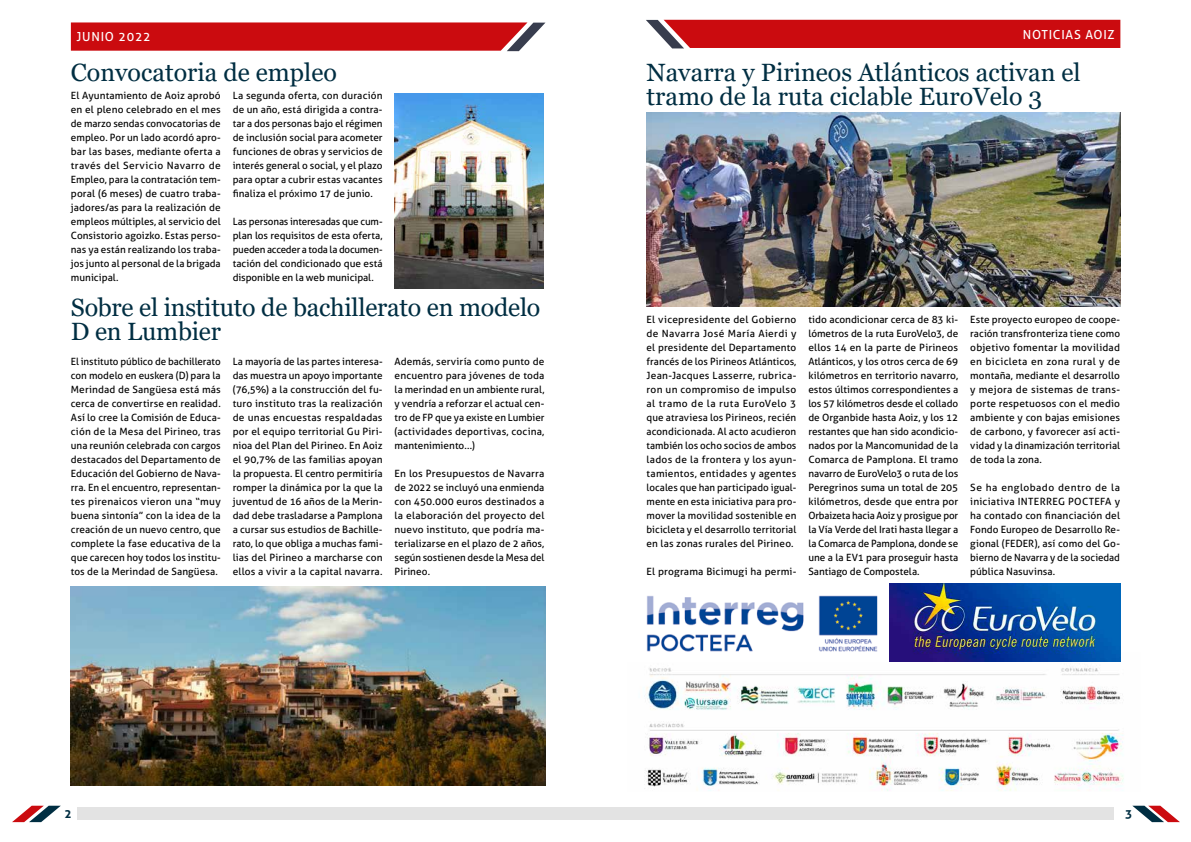
<style>
.page{position:relative;width:1191px;height:842px;background:#fff}
.page>*{position:absolute;margin:0;border:0;box-sizing:border-box;transform-origin:0 0}
.t1{font:25px/24px "Georgia";color:#002e42}
.t2{font:12.5px "Aller";letter-spacing:.06em;color:#fff}
.t3{font:700 12px "Aller";color:#002e42}
.t4{font:10px/14px "Aller";letter-spacing:.005em;color:#000;text-align:justify}
</style>
<div class="page">
<div style="left:77px;top:807px;width:518px;height:13px;background:#e3e3e3"></div>
<div style="left:595px;top:807px;width:519px;height:13px;background:#e3e3e3"></div>
<svg style="left:1132px;top:806px;width:48px;height:16px"></svg>
<svg style="left:12px;top:806px;width:49px;height:16px"></svg>
<svg style="left:71px;top:22px;width:475px;height:29px;background:#ca1c20"></svg>
<div style="left:646px;top:20px;width:474px;height:28px;background:#cb0b0f"></div>
<img style="left:646px;top:652px;width:478px;height:139px">
<img style="left:646px;top:595px;width:243px;height:66px">
<img style="left:889px;top:583px;width:231px;height:78px">
<img style="left:71px;top:587px;width:474px;height:198px">
<img style="left:646px;top:113px;width:474px;height:193px">
<img style="left:394px;top:94px;width:149px;height:194px">
<p class="t2" style="left:77px;top:29px;width:76px">JUNIO 2022</p>
<p class="t2" style="left:1022px;top:27px;width:93px">NOTICIAS AOIZ</p>
<h1 class="t1" style="left:646px;top:61px;width:436px">Navarra y Pirineos Atlánticos activan el</h1>
<h1 class="t1" style="left:71px;top:61px;width:267px">Convocatoria de empleo</h1>
<p class="t4" style="left:71px;top:88px;width:151px">El Ayuntamiento de Aoiz aprobó</p>
<h1 class="t1" style="left:646px;top:85px;width:397px">tramo de la ruta ciclable EuroVelo 3</h1>
<p class="t4" style="left:71px;top:102px;width:151px">en el pleno celebrado en el mes de marzo sendas convocatorias de empleo. Por un lado acordó apro&shy;bar las bases, mediante oferta a través del Servicio Navarro de Empleo, para la contratación tem&shy;poral (6 meses) de cuatro traba&shy;jadores/as para la realización de empleos múltiples, al servicio del Consistorio agoizko. Estas perso&shy;nas ya están realizando los traba&shy;jos junto al personal de la brigada municipal.</p>
<p class="t4" style="left:233px;top:88px;width:151px">La segunda oferta, con duración de un año, está dirigida a contra&shy;tar a dos personas bajo el régimen de inclusión social para acometer funciones de obras y servicios de interés general o social, y el plazo para optar a cubrir estas vacantes finaliza el próximo 17 de junio.</p>
<p class="t4" style="left:233px;top:214px;width:151px">Las personas interesadas que cum&shy;plan los requisitos de esta oferta, pueden acceder a toda la documen&shy;tación del condicionado que está disponible en la web municipal.</p>
<h1 class="t1" style="left:71px;top:296px;width:471px">Sobre el instituto de bachillerato en modelo<br>D en Lumbier</h1>
<p class="t4" style="left:71px;top:354px;width:151px">El instituto público de bachillerato con modelo en euskera (D) para la Merindad de Sangüesa está más cerca de convertirse en realidad.<br>Así lo cree la Comisión de Educa&shy;ción de la Mesa del Pirineo, tras una reunión celebrada con cargos destacados del Departamento de Educación del Gobierno de Nava&shy;rra. En el encuentro, representan&shy;tes pirenaicos vieron una “muy buena sintonía” con la idea de la creación de un nuevo centro, que complete la fase educativa de la que carecen hoy todos los institu&shy;tos de la Merindad de Sangüesa.</p>
<p class="t4" style="left:233px;top:354px;width:151px">La mayoría de las partes interesa&shy;das muestra un apoyo importante (76,5%) a la construcción del fu&shy;turo instituto tras la realización de unas encuestas respaldadas por el equipo territorial Gu Piri&shy;nioa del Plan del Pirineo. En Aoiz el 90,7% de las familias apoyan la propuesta. El centro permitiría romper la dinámica por la que la juventud de 16 años de la Merin&shy;dad debe trasladarse a Pamplona a cursar sus estudios de Bachille&shy;rato, lo que obliga a muchas fami&shy;lias del Pirineo a marcharse con ellos a vivir a la capital navarra.</p>
<p class="t4" style="left:394px;top:354px;width:151px">Además, serviría como punto de encuentro para jóvenes de toda la merindad en un ambiente rural, y vendría a reforzar el actual cen&shy;tro de FP que ya existe en Lumbier (actividades deportivas, cocina, mantenimiento...)</p>
<p class="t4" style="left:394px;top:466px;width:151px">En los Presupuestos de Navarra de 2022 se incluyó una enmienda con 450.000 euros destinados a la elaboración del proyecto del nuevo instituto, que podría ma&shy;terializarse en el plazo de 2 años, según sostienen desde la Mesa del Pirineo.</p>
<p class="t4" style="left:646px;top:312px;width:151px">El vicepresidente del Gobierno de Navarra José María Aierdi y el presidente del Departamento francés de los Pirineos Atlánticos, Jean-Jacques Lasserre, rubrica&shy;ron un compromiso de impulso al tramo de la ruta EuroVelo 3 que atraviesa los Pirineos, recién acondicionada. Al acto acudieron también los ocho socios de ambos lados de la frontera y los ayun&shy;tamientos, entidades y agentes locales que han participado igual&shy;mente en esta iniciativa para pro&shy;mover la movilidad sostenible en bicicleta y el desarrollo territorial en las zonas rurales del Pirineo.</p>
<p class="t4" style="left:646px;top:564px;width:151px">El programa Bicimugi ha permi-</p>
<p class="t4" style="left:808px;top:312px;width:151px">tido acondicionar cerca de 83 ki&shy;lómetros de la ruta EuroVelo3, de ellos 14 en la parte de Pirineos Atlánticos, y los otros cerca de 69 kilómetros en territorio navarro, estos últimos correspondientes a los 57 kilómetros desde el collado de Organbide hasta Aoiz, y los 12 restantes que han sido acondicio&shy;nados por la Mancomunidad de la Comarca de Pamplona. El tramo navarro de EuroVelo3 o ruta de los Peregrinos suma un total de 205 kilómetros, desde que entra por Orbaizeta hacia Aoiz y prosigue por la Vía Verde del Irati hasta llegar a la Comarca de Pamplona, donde se une a la EV1 para proseguir hasta Santiago de Compostela.</p>
<p class="t4" style="left:970px;top:312px;width:151px">Este proyecto europeo de coope&shy;ración transfronteriza tiene como objetivo fomentar la movilidad en bicicleta en zona rural y de montaña, mediante el desarrollo y mejora de sistemas de trans&shy;porte respetuosos con el medio ambiente y con bajas emisiones de carbono, y favorecer así acti&shy;vidad y la dinamización territorial de toda la zona.</p>
<p class="t4" style="left:970px;top:480px;width:151px">Se ha englobado dentro de la iniciativa INTERREG POCTEFA y ha contado con financiación del Fondo Europeo de Desarrollo Re&shy;gional (FEDER), así como del Go&shy;bierno de Navarra y de la sociedad pública Nasuvinsa.</p>
<p class="t3" style="left:64px;top:806px;width:9px">2</p>
<p class="t3" style="left:1125px;top:806px;width:9px">3</p>
</div>
